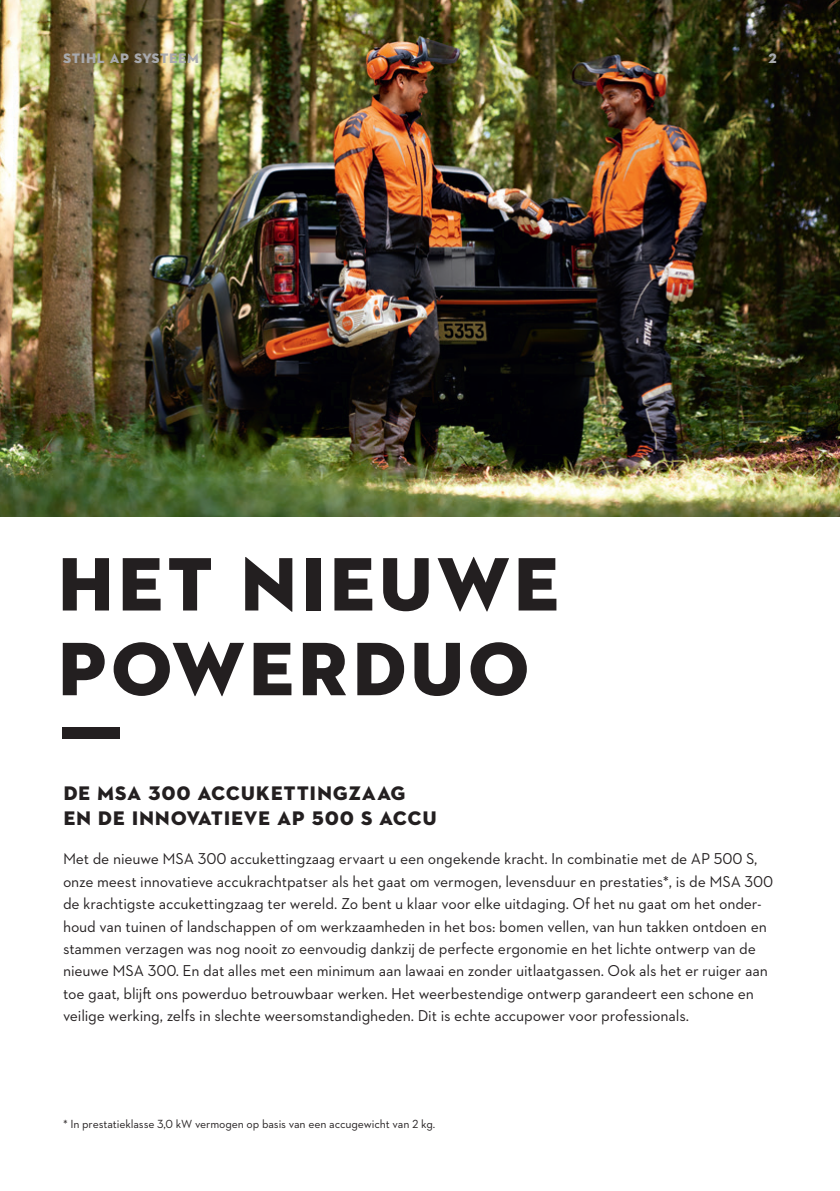
<style>
.page{position:relative;width:840px;height:1191px;background:#fff}
.page>*{position:absolute;margin:0;border:0;box-sizing:border-box;transform-origin:0 0}
.t1{font:77px/84.6px "STIHL Contraface Display Titling";color:#231f20}
.t2{font:20px/25px "STIHL Contraface Display Titling";color:#231f20}
.t3{font:16px/22.4px "STIHL Contraface Text";letter-spacing:-.01em;color:#231f20}
.t4{font:14px "STIHL Contraface Display Titling";color:#a8a9ad}
.t5{font:12px "STIHL Contraface Text";letter-spacing:-.01em;color:#231f20}
</style>
<div class="page">
<img style="left:0;top:0;width:839px;height:516px">
<p class="t4" style="left:63px;top:49px;width:138px">STIHL AP SYSTEEM</p>
<p class="t4" style="left:767px;top:49px;width:10px">2</p>
<h1 class="t1" style="left:56px;top:542px;width:506px">HET NIEUWE<br>POWERDUO<br>Ƒ</h1>
<p class="t2" style="left:63px;top:780px;width:375px">DE MSA 300 ACCUKETTINGZAAG<br>EN DE INNOVATIEVE AP 500 S ACCU</p>
<p class="t3" style="left:63px;top:847px;width:711px">Met de nieuwe MSA 300 accukettingzaag ervaart u een ongekende kracht. In combinatie met de AP 500 S, onze meest innovatieve accukrachtpatser als het gaat om vermogen, levensduur en prestaties*, is de MSA 300 de krachtigste accukettingzaag ter wereld. Zo bent u klaar voor elke uitdaging. Of het nu gaat om het onder&shy;houd van tuinen of landschappen of om werkzaamheden in het bos: bomen vellen, van hun takken ontdoen en stammen verzagen was nog nooit zo eenvoudig dankzij de perfecte ergonomie en het lichte ontwerp van de nieuwe MSA 300. En dat alles met een minimum aan lawaai en zonder uitlaatgassen. Ook als het er ruiger aan toe gaat, blijft ons powerduo betrouwbaar werken. Het weerbestendige ontwerp garandeert een schone en veilige werking, zelfs in slechte weersomstandigheden. Dit is echte accupower voor professionals.</p>
<p class="t5" style="left:63px;top:1116px;width:373px">* In prestatieklasse 3,0 kW vermogen op basis van een accugewicht van 2 kg.</p>
</div>
